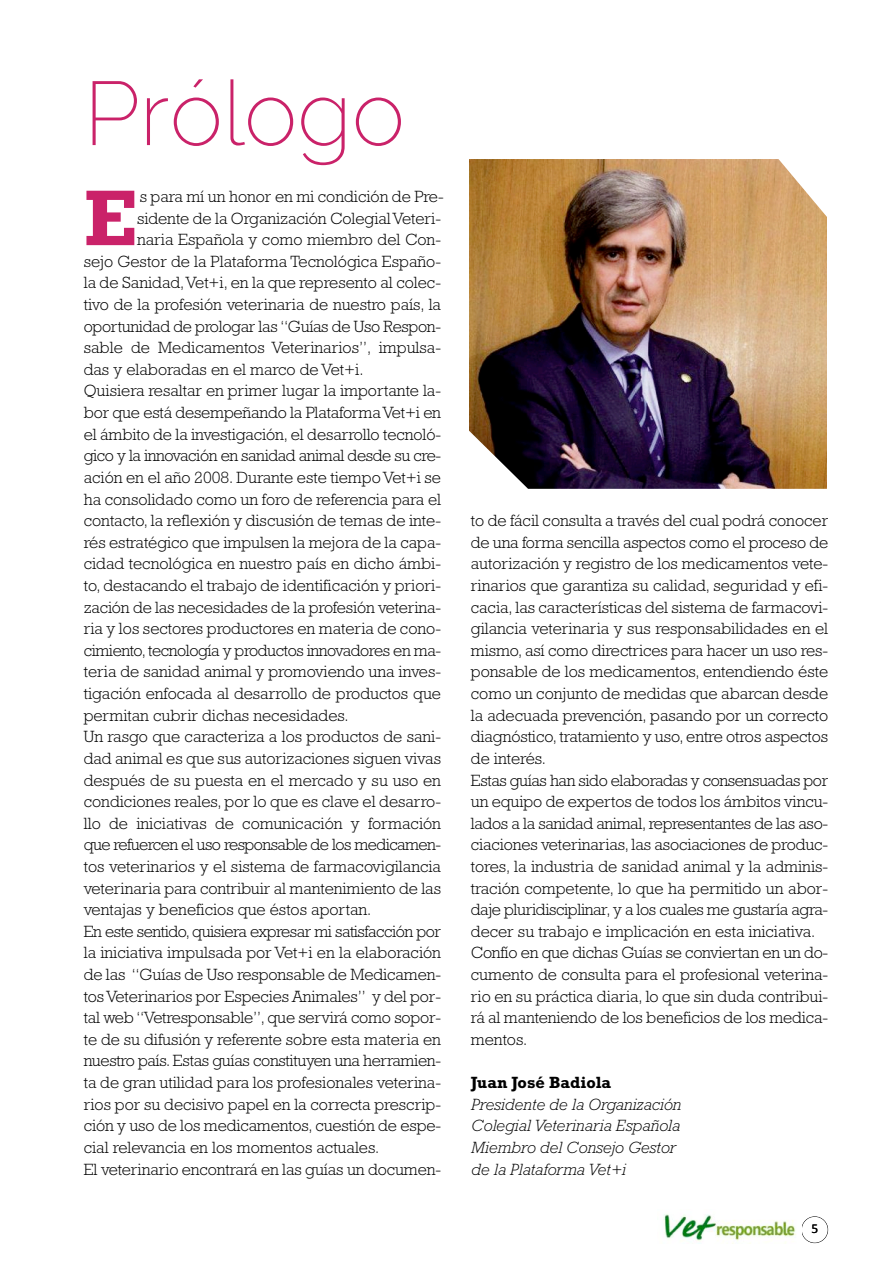
<style>
.page{position:relative;width:892px;height:1261px;background:#fff}
.page>*{position:absolute;margin:0;border:0;box-sizing:border-box;transform-origin:0 0}
.t1{font:200 90px "Raleway";color:#ca2269}
.t2{font:700 80.1px "Rockwell Std";color:#ca2269}
.t3{font:300 16.5px/21.6px "Rockwell Std";color:#000}
.t4{font:300 16.5px "Rockwell Std";letter-spacing:-.025em;color:#000}
.t5{font:italic 300 16.5px/21.6px "Rockwell Std";color:#000}
.t6{font:300 16.5px "Rockwell Std";letter-spacing:-.02em;color:#000}
.t7{font:300 16.5px "Rockwell Std";letter-spacing:-.03em;color:#000}
.t8{font:700 16.5px "Rockwell Std";color:#000}
.t9{font:13.5px "Calibri";color:#000}
</style>
<div class="page">
<div style="left:801px;top:1216px;width:27px;height:26px;border:1px solid #000;border-radius:50%"></div>
<img style="left:469px;top:159px;width:357px;height:330px">
<img style="left:664px;top:1214px;width:132px;height:27px">
<h1 class="t1" style="left:84px;top:61px;width:323px">Prólogo</h1>
<h2 class="t2" style="left:84px;top:171px;width:55px">E</h2>
<p class="t3" style="left:140px;top:185px;width:305px">s para mí un honor en mi condición de Pre-</p>
<p class="t3" style="left:137px;top:207px;width:305px">sidente de la Organización ColegialVeteri-</p>
<p class="t3" style="left:137px;top:229px;width:305px">naria Española y como miembro del Con-</p>
<p class="t3" style="left:84px;top:250px;width:359px">sejo Gestor de la Plataforma Tecnológica Españo-</p>
<p class="t3" style="left:84px;top:272px;width:359px">la de Sanidad,Vet+i, en la que represento al colec-</p>
<p class="t3" style="left:84px;top:293px;width:359px">tivo de la profesión veterinaria de nuestro país, la</p>
<p class="t6" style="left:84px;top:316px;width:359px">oportunidad de prologar las “Guías de Uso Respon-</p>
<p class="t3" style="left:84px;top:337px;width:359px">sable de Medicamentos Veterinarios”, impulsa-</p>
<p class="t3" style="left:84px;top:358px;width:281px">das y elaboradas en el marco de Vet+i.</p>
<p class="t3" style="left:84px;top:380px;width:359px">Quisiera resaltar en primer lugar la importante la-</p>
<p class="t3" style="left:84px;top:401px;width:359px">bor que está desempeñando la PlataformaVet+i en</p>
<p class="t3" style="left:84px;top:423px;width:359px">el ámbito de la investigación, el desarrollo tecnoló-</p>
<p class="t4" style="left:84px;top:446px;width:359px">gico y la innovación en sanidad animal desde su cre-</p>
<p class="t3" style="left:84px;top:466px;width:359px">ación en el año 2008. Durante este tiempoVet+i se</p>
<p class="t3" style="left:84px;top:488px;width:359px">ha consolidado como un foro de referencia para el</p>
<p class="t3" style="left:84px;top:509px;width:359px">contacto, la reflexión y discusión de temas de inte-</p>
<p class="t3" style="left:84px;top:531px;width:359px">rés estratégico que impulsen la mejora de la capa-</p>
<p class="t3" style="left:84px;top:553px;width:359px">cidad tecnológica en nuestro país en dicho ámbi-</p>
<p class="t3" style="left:84px;top:574px;width:359px">to, destacando el trabajo de identificación y priori-</p>
<p class="t3" style="left:84px;top:596px;width:359px">zación de las necesidades de la profesión veterina-</p>
<p class="t3" style="left:84px;top:617px;width:359px">ria y los sectores productores en materia de cono-</p>
<p class="t4" style="left:84px;top:640px;width:359px">cimiento, tecnología y productos innovadores en ma-</p>
<p class="t3" style="left:84px;top:661px;width:359px">teria de sanidad animal y promoviendo una inves-</p>
<p class="t3" style="left:84px;top:682px;width:359px">tigación enfocada al desarrollo de productos que</p>
<p class="t3" style="left:84px;top:704px;width:266px">permitan cubrir dichas necesidades.</p>
<p class="t3" style="left:84px;top:725px;width:359px">Un rasgo que caracteriza a los productos de sani-</p>
<p class="t3" style="left:84px;top:747px;width:359px">dad animal es que sus autorizaciones siguen vivas</p>
<p class="t3" style="left:84px;top:769px;width:359px">después de su puesta en el mercado y su uso en</p>
<p class="t3" style="left:84px;top:790px;width:359px">condiciones reales, por lo que es clave el desarro-</p>
<p class="t3" style="left:84px;top:812px;width:359px">llo de iniciativas de comunicación y formación</p>
<p class="t7" style="left:84px;top:835px;width:359px">que refuercen el uso responsable de los medicamen-</p>
<p class="t3" style="left:84px;top:855px;width:359px">tos veterinarios y el sistema de farmacovigilancia</p>
<p class="t3" style="left:84px;top:877px;width:359px">veterinaria para contribuir al mantenimiento de las</p>
<p class="t3" style="left:84px;top:898px;width:289px">ventajas y beneficios que éstos aportan.</p>
<p class="t4" style="left:84px;top:921px;width:359px">En este sentido, quisiera expresar mi satisfacción por</p>
<p class="t3" style="left:84px;top:941px;width:359px">la iniciativa impulsada por Vet+i en la elaboración</p>
<p class="t3" style="left:84px;top:963px;width:359px">de las “Guías de Uso responsable de Medicamen-</p>
<p class="t3" style="left:84px;top:985px;width:359px">tosVeterinarios por Especies Animales” y del por-</p>
<p class="t3" style="left:84px;top:1006px;width:359px">tal web “Vetresponsable”, que servirá como sopor-</p>
<p class="t3" style="left:84px;top:1028px;width:359px">te de su difusión y referente sobre esta materia en</p>
<p class="t6" style="left:84px;top:1051px;width:359px">nuestro país. Estas guías constituyen una herramien-</p>
<p class="t3" style="left:84px;top:1071px;width:359px">ta de gran utilidad para los profesionales veterina-</p>
<p class="t3" style="left:84px;top:1093px;width:359px">rios por su decisivo papel en la correcta prescrip-</p>
<p class="t3" style="left:84px;top:1114px;width:359px">ción y uso de los medicamentos, cuestión de espe-</p>
<p class="t3" style="left:84px;top:1136px;width:297px">cial relevancia en los momentos actuales.</p>
<p class="t3" style="left:84px;top:1157px;width:359px">El veterinario encontrará en las guías un documen-</p>
<p class="t3" style="left:471px;top:509px;width:359px">to de fácil consulta a través del cual podrá conocer de una forma sencilla aspectos como el proceso de autorización y registro de los medicamentos vete&shy;rinarios que garantiza su calidad, seguridad y efi&shy;cacia, las características del sistema de farmacovi&shy;gilancia veterinaria y sus responsabilidades en el mismo, así como directrices para hacer un uso res&shy;ponsable de los medicamentos, entendiendo éste como un conjunto de medidas que abarcan desde la adecuada prevención, pasando por un correcto diagnóstico, tratamiento y uso, entre otros aspectos de interés.<br>Estas guías han sido elaboradas y consensuadas por un equipo de expertos de todos los ámbitos vincu&shy;lados a la sanidad animal, representantes de las aso&shy;ciaciones veterinarias, las asociaciones de produc&shy;tores, la industria de sanidad animal y la adminis&shy;tración competente, lo que ha permitido un abor&shy;daje pluridisciplinar, y a los cuales me gustaría agra&shy;decer su trabajo e implicación en esta iniciativa.<br>Confío en que dichas Guías se conviertan en un do&shy;cumento de consulta para el profesional veterina&shy;rio en su práctica diaria, lo que sin duda contribui&shy;rá al manteniendo de los beneficios de los medica&shy;mentos.</p>
<p class="t8" style="left:471px;top:1072px;width:142px">Juan José Badiola</p>
<p class="t5" style="left:471px;top:1093px;width:211px">Presidente de la Organización<br>Colegial Veterinaria Española<br>Miembro del Consejo Gestor de la Plataforma Vet+i</p>
<p class="t9" style="left:811px;top:1219px;width:8px">5</p>
</div>
